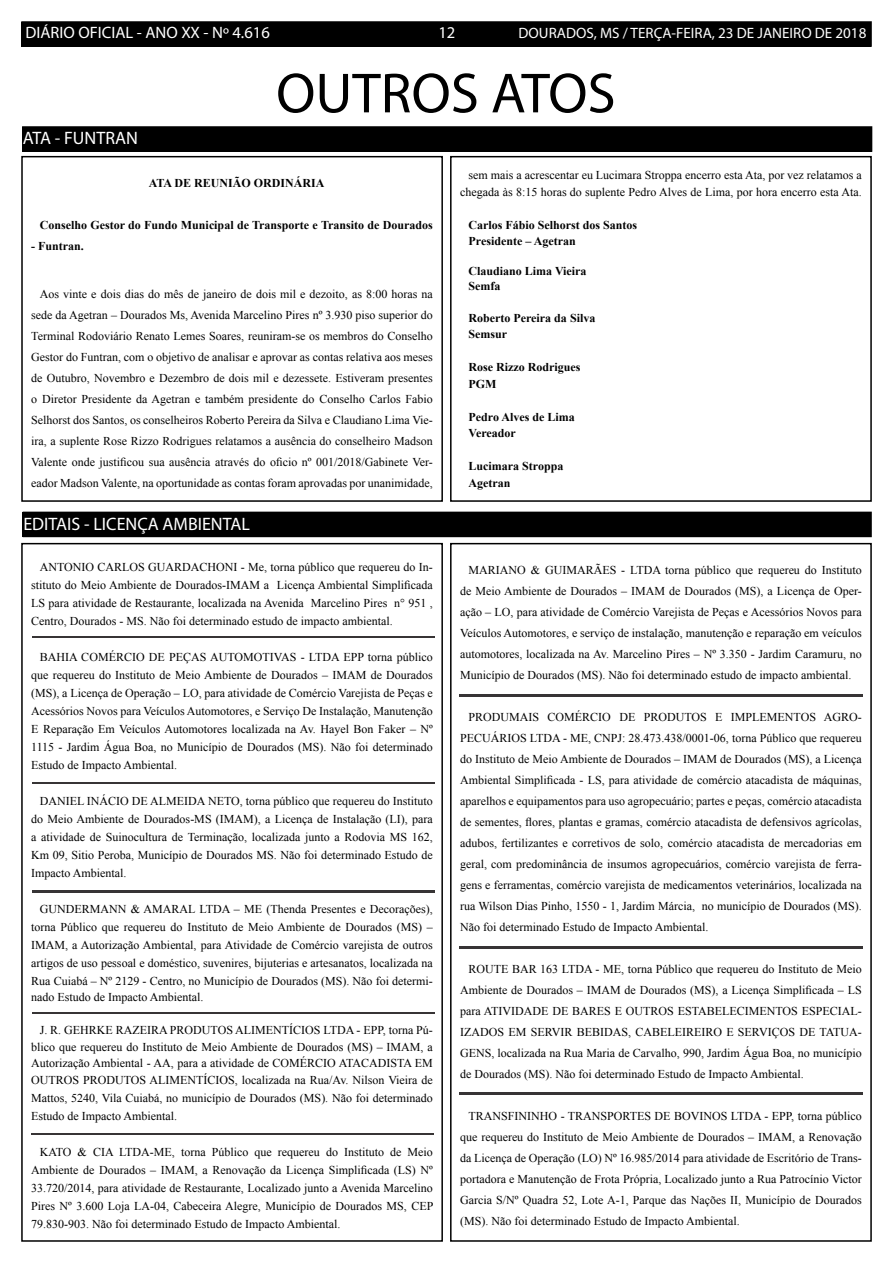
<style>
.page{position:relative;width:893px;height:1263px;background:#fff}
.page>*{position:absolute;margin:0;border:0;box-sizing:border-box;transform-origin:0 0}
.t1{font:57px "Myriad Pro";color:#000}
.t2{font:18px "Myriad Pro";color:#fff}
.t3{font:16.5px "Myriad Pro";color:#fff}
.t4{font:15px "Myriad Pro";color:#fff}
.t5{font:12px/21px "Times New Roman";color:#000;text-align:justify}
.t6{font:700 12px/16.5px "Times New Roman";color:#000}
</style>
<div class="page">
<img style="left:32px;top:636px;width:402px;height:1px">
<div style="left:21px;top:156px;width:422px;height:346px;border:2px solid #000"></div>
<div style="left:450px;top:156px;width:422px;height:346px;border:2px solid #000"></div>
<div style="left:21px;top:22px;width:850px;height:24px;background:#000"></div>
<div style="left:21px;top:21px;width:851px;height:26px;border:2px solid #000"></div>
<div style="left:21px;top:543px;width:422px;height:699px;border:2px solid #000"></div>
<div style="left:450px;top:543px;width:422px;height:699px;border:2px solid #000"></div>
<div style="left:22px;top:127px;width:849px;height:24px;background:#000"></div>
<div style="left:21px;top:126px;width:851px;height:26px;border:2px solid #000"></div>
<div style="left:23px;top:512px;width:848px;height:24px;background:#000"></div>
<div style="left:22px;top:512px;width:850px;height:25px;border:1px solid #000"></div>
<img style="left:32px;top:782px;width:402px;height:2px">
<img style="left:32px;top:891px;width:402px;height:1px">
<img style="left:32px;top:1012px;width:402px;height:1px">
<img style="left:31px;top:1133px;width:402px;height:2px">
<img style="left:460px;top:695px;width:402px;height:1px">
<img style="left:460px;top:947px;width:402px;height:1px">
<img style="left:460px;top:1093px;width:402px;height:1px">
<h3 class="t3" style="left:26px;top:22px;width:246px">DIÁRIO OFICIAL - ANO XX - Nº 4.616</h3>
<h3 class="t3" style="left:438px;top:22px;width:18px">12</h3>
<p class="t4" style="left:518px;top:24px;width:349px">DOURADOS, MS / TERÇA-FEIRA, 23 DE JANEIRO DE 2018</p>
<h2 class="t2" style="left:23px;top:127px;width:117px">ATA - FUNTRAN</h2>
<h1 class="t1" style="left:276px;top:58px;width:341px">OUTROS ATOS</h1>
<p class="t6" style="left:149px;top:174px;width:177px">ATA DE REUNIÃO ORDINÁRIA</p>
<p class="t6" style="left:40px;top:216px;width:395px">Conselho Gestor do Fundo Municipal de Transporte e Transito de Dourados</p>
<p class="t6" style="left:31px;top:237px;width:54px">- Funtran.</p>
<p class="t5" style="left:31px;top:283px;width:403px;text-indent:9px">Aos vinte e dois dias do mês de janeiro de dois mil e dezoito, as 8:00 horas na sede da Agetran – Dourados Ms, Avenida Marcelino Pires nº 3.930 piso superior do Terminal Rodoviário Renato Lemes Soares, reuniram-se os membros do Conselho Gestor do Funtran, com o objetivo de analisar e aprovar as contas relativa aos meses de Outubro, Novembro e Dezembro de dois mil e dezessete. Estiveram presentes o Diretor Presidente da Agetran e também presidente do Conselho Carlos Fabio Selhorst dos Santos, os conselheiros Roberto Pereira da Silva e Claudiano Lima Vie&shy;ira, a suplente Rose Rizzo Rodrigues relatamos a ausência do conselheiro Madson Valente onde justificou sua ausência através do oficio nº 001/2018/Gabinete Ver&shy;eador Madson Valente, na oportunidade as contas foram aprovadas por unanimidade,</p>
<h2 class="t2" style="left:23px;top:512px;width:228px">EDITAIS - LICENÇA AMBIENTAL</h2>
<p class="t5" style="left:31px;top:557px;width:403px;line-height:18px;text-indent:9px">ANTONIO CARLOS GUARDACHONI - Me, torna público que requereu do In&shy;stituto do Meio Ambiente de Dourados-IMAM a Licença Ambiental Simplificada LS para atividade de Restaurante, localizada na Avenida Marcelino Pires n° 951 , Centro, Dourados - MS. Não foi determinado estudo de impacto ambiental.</p>
<p class="t5" style="left:31px;top:647px;width:403px;line-height:18px;text-indent:9px">BAHIA COMÉRCIO DE PEÇAS AUTOMOTIVAS - LTDA EPP torna público que requereu do Instituto de Meio Ambiente de Dourados – IMAM de Dourados (MS), a Licença de Operação – LO, para atividade de Comércio Varejista de Peças e Acessórios Novos para Veículos Automotores, e Serviço De Instalação, Manutenção E Reparação Em Veículos Automotores localizada na Av. Hayel Bon Faker – Nº 1115 - Jardim Água Boa, no Município de Dourados (MS). Não foi determinado Estudo de Impacto Ambiental.</p>
<p class="t5" style="left:31px;top:791px;width:403px;line-height:18px;text-indent:9px">DANIEL INÁCIO DE ALMEIDA NETO, torna público que requereu do Instituto do Meio Ambiente de Dourados-MS (IMAM), a Licença de Instalação (LI), para a atividade de Suinocultura de Terminação, localizada junto a Rodovia MS 162, Km 09, Sitio Peroba, Município de Dourados MS. Não foi determinado Estudo de Impacto Ambiental.</p>
<p class="t5" style="left:31px;top:899px;width:403px;line-height:18px;text-indent:9px">GUNDERMANN &amp; AMARAL LTDA – ME (Thenda Presentes e Decorações), torna Público que requereu do Instituto de Meio Ambiente de Dourados (MS) – IMAM, a Autorização Ambiental, para Atividade de Comércio varejista de outros artigos de uso pessoal e doméstico, suvenires, bijuterias e artesanatos, localizada na Rua Cuiabá – Nº 2129 - Centro, no Município de Dourados (MS). Não foi determi-</p>
<p class="t5" style="left:31px;top:986px;width:174px">nado Estudo de Impacto Ambiental.</p>
<p class="t5" style="left:31px;top:1022px;width:403px;line-height:16.5px;text-indent:9px">J. R. GEHRKE RAZEIRA PRODUTOS ALIMENTÍCIOS LTDA - EPP, torna Pú&shy;blico que requereu do Instituto de Meio Ambiente de Dourados (MS) – IMAM, a Autorização Ambiental - AA, para a atividade de COMÉRCIO ATACADISTA EM OUTROS PRODUTOS ALIMENTÍCIOS, localizada na Rua/Av. Nilson Vieira de</p>
<p class="t5" style="left:31px;top:1088px;width:403px;line-height:18px">Mattos, 5240, Vila Cuiabá, no município de Dourados (MS). Não foi determinado<br>Estudo de Impacto Ambiental.</p>
<p class="t5" style="left:31px;top:1142px;width:404px;line-height:18px;text-indent:9px">KATO &amp; CIA LTDA-ME, torna Público que requereu do Instituto de Meio Ambiente de Dourados – IMAM, a Renovação da Licença Simplificada (LS) Nº 33.720/2014, para atividade de Restaurante, Localizado junto a Avenida Marcelino Pires Nº 3.600 Loja LA-04, Cabeceira Alegre, Município de Dourados MS, CEP 79.830-903. Não foi determinado Estudo de Impacto Ambiental.</p>
<p class="t5" style="left:460px;top:167px;width:403px;line-height:16.5px;text-align:right">sem mais a acrescentar eu Lucimara Stroppa encerro esta Ata, por vez relatamos a chegada às 8:15 horas do suplente Pedro Alves de Lima, por hora encerro esta Ata.</p>
<p class="t6" style="left:469px;top:216px;width:170px">Carlos Fábio Selhorst dos Santos<br>Presidente – Agetran</p>
<p class="t6" style="left:469px;top:263px;width:120px;line-height:15px">Claudiano Lima Vieira<br>Semfa</p>
<p class="t6" style="left:469px;top:309px;width:128px">Roberto Pereira da Silva<br>Semsur</p>
<p class="t6" style="left:469px;top:359px;width:113px">Rose Rizzo Rodrigues<br>PGM</p>
<p class="t6" style="left:469px;top:408px;width:108px">Pedro Alves de Lima<br>Vereador</p>
<p class="t6" style="left:469px;top:458px;width:96px">Lucimara Stroppa<br>Agetran</p>
<p class="t5" style="left:460px;top:559px;width:403px;text-indent:9px">MARIANO &amp; GUIMARÃES - LTDA torna público que requereu do Instituto de Meio Ambiente de Dourados – IMAM de Dourados (MS), a Licença de Oper&shy;ação – LO, para atividade de Comércio Varejista de Peças e Acessórios Novos para Veículos Automotores, e serviço de instalação, manutenção e reparação em veículos automotores, localizada na Av. Marcelino Pires – Nº 3.350 - Jardim Caramuru, no Município de Dourados (MS). Não foi determinado estudo de impacto ambiental.</p>
<p class="t5" style="left:460px;top:706px;width:403px;text-indent:9px">PRODUMAIS COMÉRCIO DE PRODUTOS E IMPLEMENTOS AGRO-PECUÁRIOS LTDA - ME, CNPJ: 28.473.438/0001-06, torna Público que requereu do Instituto de Meio Ambiente de Dourados – IMAM de Dourados (MS), a Licença Ambiental Simplificada - LS, para atividade de comércio atacadista de máquinas, aparelhos e equipamentos para uso agropecuário; partes e peças, comércio atacadista de sementes, flores, plantas e gramas, comércio atacadista de defensivos agrícolas, adubos, fertilizantes e corretivos de solo, comércio atacadista de mercadorias em geral, com predominância de insumos agropecuários, comércio varejista de ferra&shy;gens e ferramentas, comércio varejista de medicamentos veterinários, localizada na rua Wilson Dias Pinho, 1550 - 1, Jardim Márcia, no município de Dourados (MS).<br>Não foi determinado Estudo de Impacto Ambiental.</p>
<p class="t5" style="left:460px;top:958px;width:403px;text-indent:9px">ROUTE BAR 163 LTDA - ME, torna Público que requereu do Instituto de Meio Ambiente de Dourados – IMAM de Dourados (MS), a Licença Simplificada – LS para ATIVIDADE DE BARES E OUTROS ESTABELECIMENTOS ESPECIAL-IZADOS EM SERVIR BEBIDAS, CABELEIREIRO E SERVIÇOS DE TATUA-GENS, localizada na Rua Maria de Carvalho, 990, Jardim Água Boa, no município de Dourados (MS). Não foi determinado Estudo de Impacto Ambiental.</p>
<p class="t5" style="left:460px;top:1105px;width:403px;text-indent:9px">TRANSFININHO - TRANSPORTES DE BOVINOS LTDA - EPP, torna público que requereu do Instituto de Meio Ambiente de Dourados – IMAM, a Renovação da Licença de Operação (LO) Nº 16.985/2014 para atividade de Escritório de Trans&shy;portadora e Manutenção de Frota Própria, Localizado junto a Rua Patrocínio Victor Garcia S/Nº Quadra 52, Lote A-1, Parque das Nações II, Município de Dourados (MS). Não foi determinado Estudo de Impacto Ambiental.</p>
</div>
